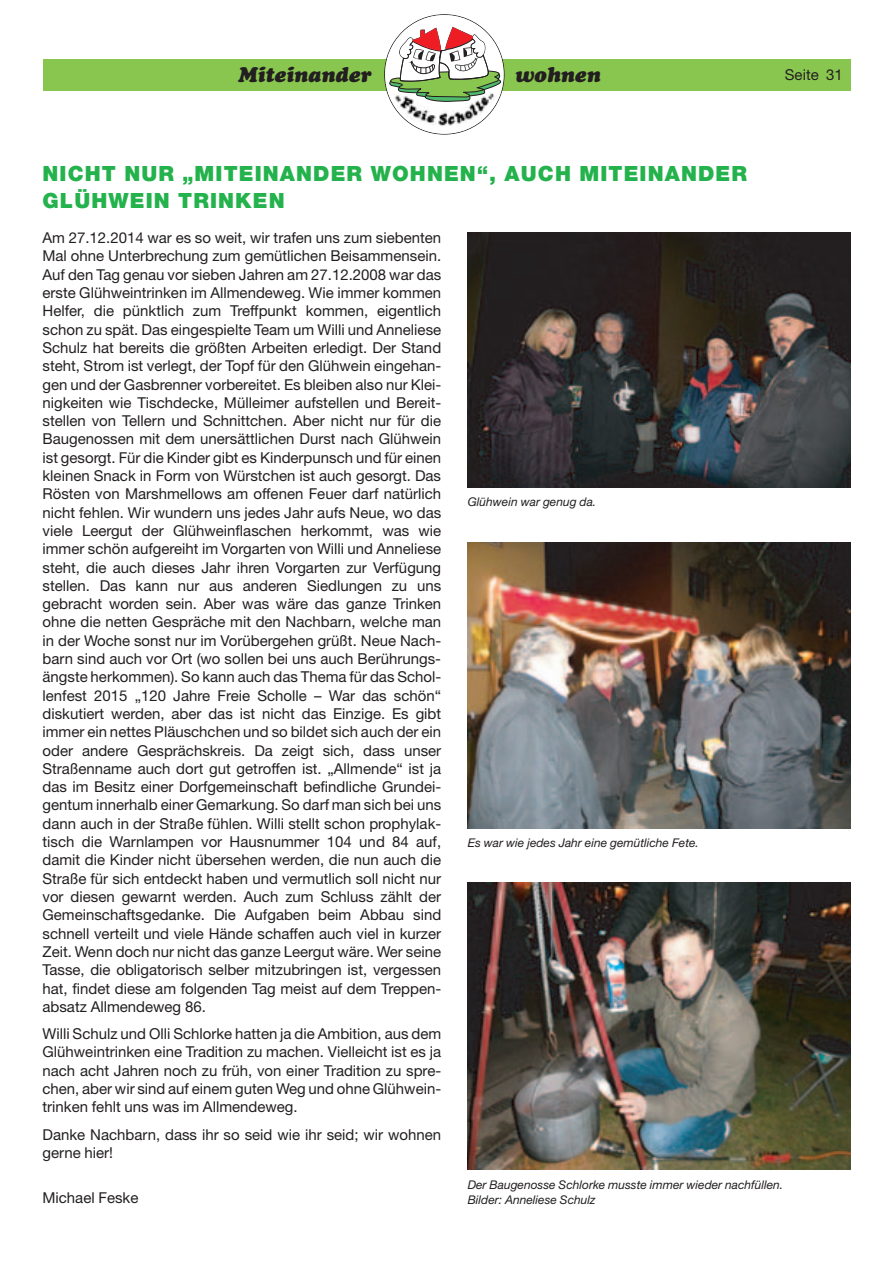
<style>
.page{position:relative;width:893px;height:1263px;background:#fff}
.page>*{position:absolute;margin:0;border:0;box-sizing:border-box;transform-origin:0 0}
.t1{font:900 21px/27px "Helvetica Neue LT Std";letter-spacing:.055em;color:#23b24b}
.t2{font:italic 900 21px "Cooper";color:#231f20}
.t3{font:15px/18.3px "Helvetica Neue LT Std";color:#231f20;text-align:justify}
.t4{font:italic 12px/15px "Helvetica Neue LT Std";color:#231f20}
</style>
<div class="page">
<div style="left:43px;top:60px;width:807px;height:31px;background:#89c650"></div>
<svg style="left:384px;top:14px;width:121px;height:121px"></svg>
<img style="left:392px;top:91px;width:103px;height:36px">
<img style="left:468px;top:232px;width:382px;height:255px">
<img style="left:468px;top:542px;width:382px;height:286px">
<img style="left:468px;top:883px;width:382px;height:287px">
<h1 class="t2" style="left:238px;top:67px;width:135px">Miteinander</h1>
<h1 class="t2" style="left:515px;top:67px;width:87px">wohnen</h1>
<p class="t3" style="left:785px;top:68px;width:60px">Seite 31</p>
<h1 class="t1" style="left:43px;top:162px;width:706px">NICHT NUR „MITEINANDER WOHNEN“, AUCH MITEINANDER<br>GLÜHWEIN TRINKEN</h1>
<p class="t3" style="left:43px;top:230px;width:400px">Am 27.12.2014 war es so weit, wir trafen uns zum siebenten Mal ohne Unterbrechung zum gemütlichen Beisammensein.<br>Auf den Tag genau vor sieben Jahren am 27.12.2008 war das erste Glühweintrinken im Allmendeweg. Wie immer kommen Helfer, die pünktlich zum Treffpunkt kommen, eigentlich schon zu spät. Das eingespielte Team um Willi und Anneliese Schulz hat bereits die größten Arbeiten erledigt. Der Stand steht, Strom ist verlegt, der Topf für den Glühwein eingehan&shy;gen und der Gasbrenner vorbereitet. Es bleiben also nur Klei&shy;nigkeiten wie Tischdecke, Mülleimer aufstellen und Bereit&shy;stellen von Tellern und Schnittchen. Aber nicht nur für die Baugenossen mit dem unersättlichen Durst nach Glühwein ist gesorgt. Für die Kinder gibt es Kinderpunsch und für einen kleinen Snack in Form von Würstchen ist auch gesorgt. Das Rösten von Marshmellows am offenen Feuer darf natürlich nicht fehlen. Wir wundern uns jedes Jahr aufs Neue, wo das viele Leergut der Glühweinflaschen herkommt, was wie immer schön aufgereiht im Vorgarten von Willi und Anneliese steht, die auch dieses Jahr ihren Vorgarten zur Verfügung stellen. Das kann nur aus anderen Siedlungen zu uns gebracht worden sein. Aber was wäre das ganze Trinken ohne die netten Gespräche mit den Nachbarn, welche man in der Woche sonst nur im Vorübergehen grüßt. Neue Nach&shy;barn sind auch vor Ort (wo sollen bei uns auch Berührungs&shy;ängste herkommen). So kann auch das Thema für das Schol&shy;lenfest 2015 „120 Jahre Freie Scholle – War das schön“ diskutiert werden, aber das ist nicht das Einzige. Es gibt immer ein nettes Pläuschchen und so bildet sich auch der ein oder andere Gesprächskreis. Da zeigt sich, dass unser Straßenname auch dort gut getroffen ist. „Allmende“ ist ja das im Besitz einer Dorfgemeinschaft befindliche Grundei&shy;gentum innerhalb einer Gemarkung. So darf man sich bei uns dann auch in der Straße fühlen. Willi stellt schon prophylak&shy;tisch die Warnlampen vor Hausnummer 104 und 84 auf, damit die Kinder nicht übersehen werden, die nun auch die Straße für sich entdeckt haben und vermutlich soll nicht nur vor diesen gewarnt werden. Auch zum Schluss zählt der Gemeinschaftsgedanke. Die Aufgaben beim Abbau sind schnell verteilt und viele Hände schaffen auch viel in kurzer Zeit. Wenn doch nur nicht das ganze Leergut wäre. Wer seine Tasse, die obligatorisch selber mitzubringen ist, vergessen hat, findet diese am folgenden Tag meist auf dem Treppen&shy;absatz Allmendeweg 86.</p>
<p class="t3" style="left:43px;top:1026px;width:400px">Willi Schulz und Olli Schlorke hatten ja die Ambition, aus dem Glühweintrinken eine Tradition zu machen. Vielleicht ist es ja nach acht Jahren noch zu früh, von einer Tradition zu spre&shy;chen, aber wir sind auf einem guten Weg und ohne Glühwein&shy;trinken fehlt uns was im Allmendeweg.</p>
<p class="t3" style="left:43px;top:1127px;width:400px">Danke Nachbarn, dass ihr so seid wie ihr seid; wir wohnen gerne hier!</p>
<p class="t3" style="left:43px;top:1190px;width:97px">Michael Feske</p>
<p class="t4" style="left:468px;top:495px;width:130px">Glühwein war genug da.</p>
<p class="t4" style="left:468px;top:836px;width:233px">Es war wie jedes Jahr eine gemütliche Fete.</p>
<p class="t4" style="left:468px;top:1178px;width:317px">Der Baugenosse Schlorke musste immer wieder nachfüllen.<br>Bilder: Anneliese Schulz</p>
</div>
